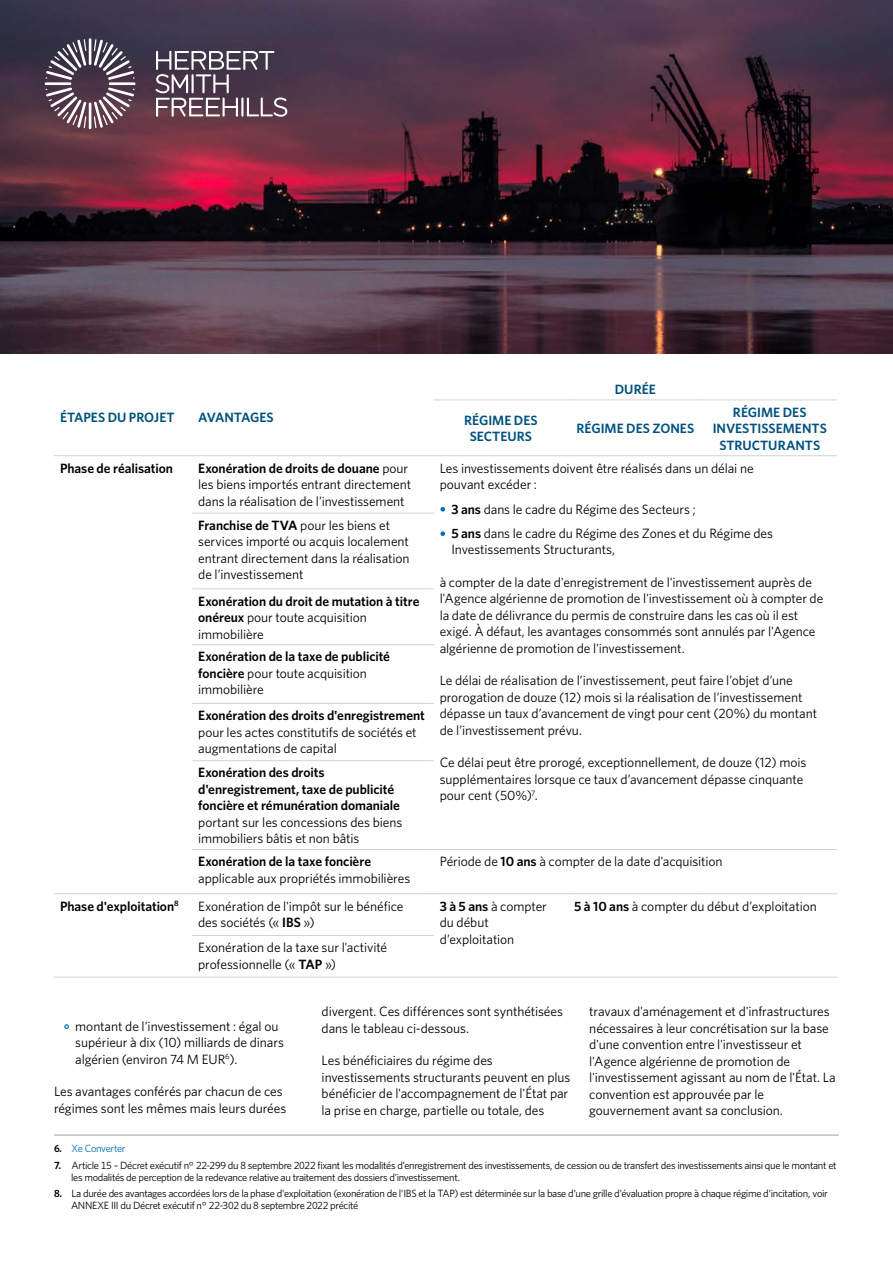
<style>
.page{position:relative;width:893px;height:1263px;background:#fff}
.page>*{position:absolute;margin:0;border:0;box-sizing:border-box;transform-origin:0 0}
.t1{font:13.5px/16.5px "Whitney";letter-spacing:-.005em;color:#000}
.t2{font:600 13.5px/16.5px "Whitney";letter-spacing:-.005em;color:#000}
.t3{font:600 13.5px/16.5px "Whitney";color:#00527d;text-align:center}
.t4{font:600 13.5px "Whitney";letter-spacing:-.02em;color:#00527d}
.t5{font:10.5px/12px "Whitney";letter-spacing:-.03em;color:#000}
.t6{font:10.5px "Whitney";letter-spacing:-.035em;color:#006fb8}
.s1{font-weight:600}
.s2{font-family:"Gotham";font-weight:300;font-size:12.15px;color:#006fb8}
.s3{font-weight:400}
.s4{font-family:"Gotham";font-weight:700;font-size:12.15px;color:#006fb8}
.s5{font-weight:600;color:#000}
</style>
<div class="page">
<hr style="left:192px;top:513px;width:233px;height:1px;background:#d0d4d6">
<hr style="left:192px;top:588px;width:233px;height:1px;background:#d0d4d6">
<hr style="left:192px;top:644px;width:233px;height:1px;background:#d0d4d6">
<hr style="left:192px;top:703px;width:233px;height:1px;background:#d0d4d6">
<hr style="left:192px;top:760px;width:233px;height:1px;background:#d0d4d6">
<hr style="left:192px;top:849px;width:233px;height:1px;background:#d0d4d6">
<hr style="left:434px;top:849px;width:134px;height:1px;background:#d0d4d6">
<hr style="left:568px;top:849px;width:134px;height:1px;background:#d0d4d6">
<hr style="left:702px;top:849px;width:135px;height:1px;background:#d0d4d6">
<hr style="left:54px;top:893px;width:138px;height:1px;background:#d0d4d6">
<hr style="left:54px;top:977px;width:138px;height:1px;background:#d0d4d6">
<hr style="left:192px;top:893px;width:233px;height:1px;background:#d0d4d6">
<hr style="left:434px;top:893px;width:134px;height:1px;background:#d0d4d6">
<hr style="left:568px;top:893px;width:134px;height:1px;background:#d0d4d6">
<hr style="left:702px;top:893px;width:135px;height:1px;background:#d0d4d6">
<hr style="left:434px;top:977px;width:134px;height:1px;background:#d0d4d6">
<hr style="left:568px;top:977px;width:134px;height:1px;background:#d0d4d6">
<hr style="left:702px;top:977px;width:135px;height:1px;background:#d0d4d6">
<hr style="left:192px;top:935px;width:233px;height:1px;background:#d0d4d6">
<hr style="left:192px;top:977px;width:233px;height:1px;background:#d0d4d6">
<hr style="left:54px;top:455px;width:138px;height:1px;background:#d0d4d6">
<hr style="left:192px;top:455px;width:233px;height:1px;background:#d0d4d6">
<hr style="left:434px;top:455px;width:134px;height:1px;background:#d0d4d6">
<hr style="left:568px;top:455px;width:134px;height:1px;background:#d0d4d6">
<hr style="left:702px;top:455px;width:135px;height:1px;background:#d0d4d6">
<hr style="left:434px;top:399px;width:134px;height:1px;background:#d0d4d6">
<hr style="left:568px;top:399px;width:134px;height:1px;background:#d0d4d6">
<hr style="left:702px;top:399px;width:135px;height:1px;background:#d0d4d6">
<img style="left:0;top:0;width:893px;height:354px">
<svg style="left:155px;top:51px;width:132px;height:66px;background:#70616f"></svg>
<svg style="left:45px;top:38px;width:91px;height:91px;background:#71616e"></svg>
<hr style="left:54px;top:1135px;width:785px;height:1px;background:#9ca3a7">
<p class="t3" style="left:60px;top:409px;width:116px">ÉTAPES DU PROJET</p>
<p class="t4" style="left:198px;top:408px;width:77px">AVANTAGES</p>
<p class="t3" style="left:615px;top:381px;width:43px">DURÉE</p>
<p class="t3" style="left:464px;top:412px;width:75px">RÉGIME DES<br>SECTEURS</p>
<p class="t3" style="left:576px;top:420px;width:119px">RÉGIME DES ZONES</p>
<p class="t3" style="left:713px;top:403px;width:116px">RÉGIME DES<br>INVESTISSEMENTS<br>STRUCTURANTS</p>
<p class="t2" style="left:60px;top:459px;width:115px">Phase de réalisation</p>
<p class="t1" style="left:198px;top:459px;width:215px"><span class="s1">Exonération de droits de douane</span> pour les biens importés entrant directement dans la réalisation de l’investissement</p>
<p class="t1" style="left:440px;top:459px;width:315px">Les investissements doivent être réalisés dans un délai ne pouvant excéder :</p>
<p class="t1" style="left:446px;top:500px;width:252px"><span class="s2">•</span> <span class="s1">3 ans</span> dans le cadre du Régime des Secteurs ;</p>
<p class="t1" style="left:451px;top:525px;width:323px;text-indent:-6px"><span class="s2">•</span> <span class="s1">5 ans</span> dans le cadre du Régime des Zones et du Régime des<br>Investissements Structurants,</p>
<p class="t1" style="left:440px;top:574px;width:385px">à compter de la date d'enregistrement de l'investissement auprès de l'Agence algérienne de promotion de l'investissement où à compter de la date de délivrance du permis de construire dans les cas où il est exigé. À défaut, les avantages consommés sont annulés par l'Agence algérienne de promotion de l'investissement.</p>
<p class="t1" style="left:440px;top:672px;width:379px">Le délai de réalisation de l’investissement, peut faire l’objet d’une prorogation de douze (12) mois si la réalisation de l’investissement dépasse un taux d’avancement de vingt pour cent (20%) du montant de l’investissement prévu.</p>
<p class="t1" style="left:440px;top:754px;width:368px">Ce délai peut être prorogé, exceptionnellement, de douze (12) mois supplémentaires lorsque ce taux d’avancement dépasse cinquante pour cent (50%)<sup>7</sup>.</p>
<p class="t1" style="left:198px;top:517px;width:213px"><span class="s1">Franchise de TVA</span> pour les biens et services importé ou acquis localement entrant directement dans la réalisation de l’investissement</p>
<p class="t2" style="left:198px;top:592px;width:223px">Exonération du droit de mutation à titre onéreux <span class="s3">pour toute acquisition immobilière</span></p>
<p class="t2" style="left:198px;top:648px;width:193px">Exonération de la taxe de publicité foncière <span class="s3">pour toute acquisition immobilière</span></p>
<p class="t2" style="left:198px;top:707px;width:228px">Exonération des droits d'enregistrement</p>
<p class="t1" style="left:198px;top:723px;width:220px">pour les actes constitutifs de sociétés et augmentations de capital</p>
<p class="t2" style="left:198px;top:764px;width:203px">Exonération des droits d'enregistrement, taxe de publicité foncière et rémunération domaniale</p>
<p class="t1" style="left:198px;top:814px;width:206px">portant sur les concessions des biens immobiliers bâtis et non bâtis</p>
<p class="t2" style="left:198px;top:853px;width:174px">Exonération de la taxe foncière</p>
<p class="t1" style="left:198px;top:869px;width:214px">applicable aux propriétés immobilières</p>
<p class="t1" style="left:440px;top:853px;width:284px">Période de <span class="s1">10 ans</span> à compter de la date d'acquisition</p>
<p class="t2" style="left:60px;top:897px;width:120px">Phase d'exploitation<sup>8</sup></p>
<p class="t1" style="left:198px;top:897px;width:207px">Exonération de l'impôt sur le bénéfice des sociétés (« <span class="s1">IBS</span> »)</p>
<p class="t1" style="left:440px;top:897px;width:109px"><span class="s1">3 à 5 ans</span> à compter du début d’exploitation</p>
<p class="t1" style="left:574px;top:897px;width:244px"><span class="s1">5 à 10 ans</span> à compter du début d’exploitation</p>
<p class="t1" style="left:198px;top:939px;width:190px">Exonération de la taxe sur l'activité professionnelle (« <span class="s1">TAP</span> »)</p>
<p class="t1" style="left:75px;top:1017px;width:210px;text-indent:-12px"><span class="s4">•</span> montant de l’investissement : égal ou supérieur à dix (10) milliards de dinars algérien (environ 74 M EUR<sup>6</sup>).</p>
<p class="t1" style="left:54px;top:1083px;width:234px">Les avantages conférés par chacun de ces régimes sont les mêmes mais leurs durées</p>
<p class="t1" style="left:322px;top:1003px;width:243px">divergent. Ces différences sont synthétisées dans le tableau ci-dessous.</p>
<p class="t1" style="left:322px;top:1052px;width:250px">Les bénéficiaires du régime des investissements structurants peuvent en plus bénéficier de l'accompagnement de l'État par la prise en charge, partielle ou totale, des</p>
<p class="t1" style="left:589px;top:1003px;width:248px">travaux d'aménagement et d'infrastructures nécessaires à leur concrétisation sur la base d'une convention entre l'investisseur et l'Agence algérienne de promotion de l'investissement agissant au nom de l'État. La convention est approuvée par le gouvernement avant sa conclusion.</p>
<p class="t6" style="left:54px;top:1142px;width:73px"><span class="s5">6.</span> Xe Converter</p>
<p class="t5" style="left:71px;top:1159px;width:767px;text-indent:-17px"><span class="s1">7.</span> Article 15 – Décret exécutif n° 22-299 du 8 septembre 2022 fixant les modalités d’enregistrement des investissements, de cession ou de transfert des investissements ainsi que le montant et les modalités de perception de la redevance relative au traitement des dossiers d’investissement.</p>
<p class="t5" style="left:71px;top:1187px;width:758px;text-indent:-17px"><span class="s1">8.</span> La durée des avantages accordées lors de la phase d'exploitation (exonération de l'IBS et la TAP) est déterminée sur la base d'une grille d'évaluation propre à chaque régime d'incitation, voir<br>ANNEXE III du Décret exécutif n° 22-302 du 8 septembre 2022 précité</p>
</div>
